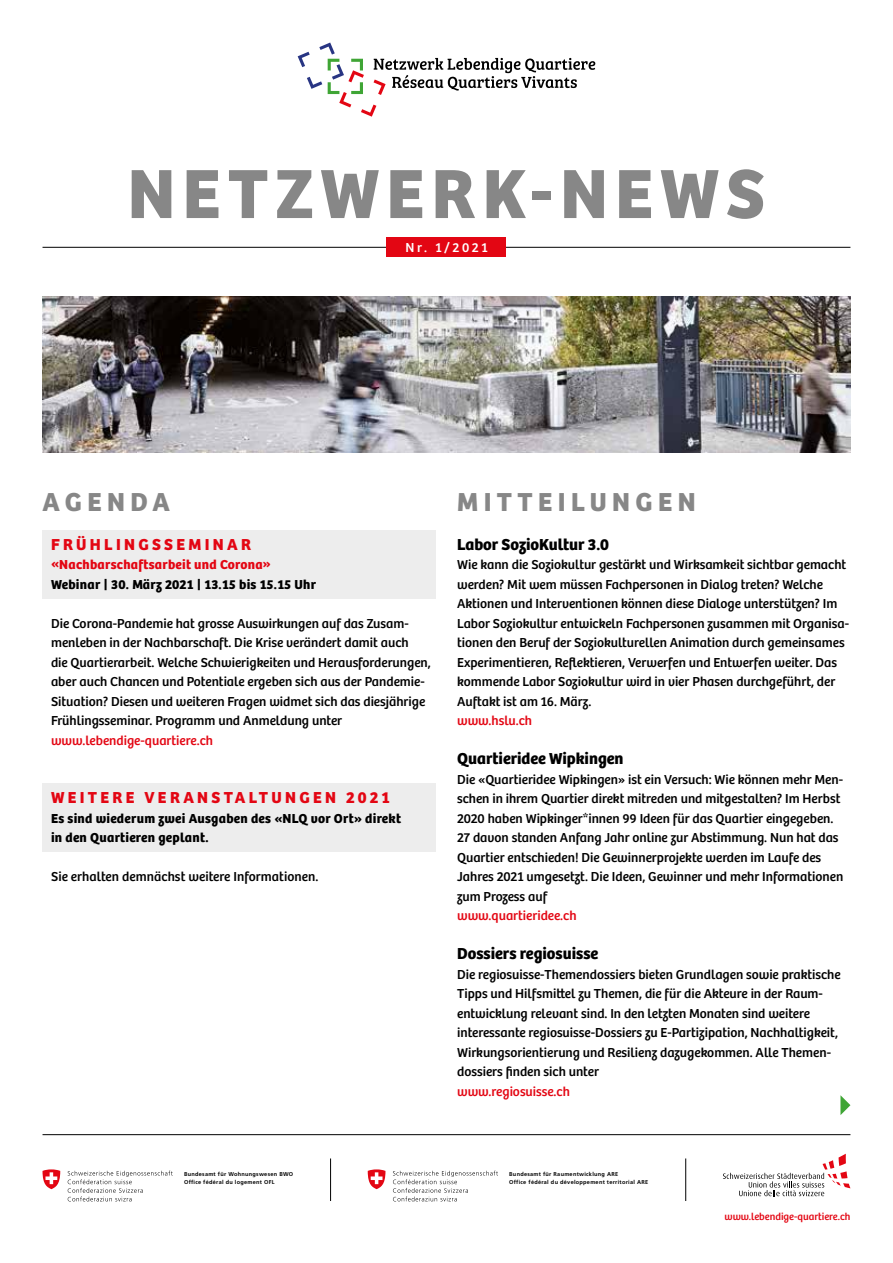
<style>
.page{position:relative;width:893px;height:1263px;background:#fff}
.page>*{position:absolute;margin:0;border:0;box-sizing:border-box;transform-origin:0 0}
.t1{font:700 72px "Bree";letter-spacing:.1em;color:#878787}
.t2{font:700 27px "Bree";letter-spacing:.2em;color:#878787}
.t3{font:700 16.5px "Bree";color:#000}
.t4{font:700 16.5px "Bree";letter-spacing:.2em;color:#e30613}
.t5{font:13.5px/19.5px "Bree";color:#000}
.t6{font:700 13.5px/19.5px "Bree";letter-spacing:.02em;color:#000}
.t7{font:13.5px "Bree";color:#e30613}
.t8{font:700 13.5px "Bree";letter-spacing:.02em;color:#e30613}
.t9{font:13.5px "Bree";letter-spacing:.195em;color:#fff}
.t10{font:10.5px "Bree";color:#e30613}
.t11{font:700 5.55px/8.6px "Frutiger LT Std";letter-spacing:.05em;color:#000}
</style>
<div class="page">
<div style="left:43px;top:530px;width:393px;height:69px;background:#ededed"></div>
<div style="left:43px;top:784px;width:393px;height:68px;background:#ededed"></div>
<img style="left:43px;top:296px;width:807px;height:156px">
<svg style="left:840px;top:1095px;width:10px;height:20px"></svg>
<svg style="left:298px;top:43px;width:297px;height:74px"></svg>
<hr style="left:43px;top:247px;width:807px;height:1px;background:#000">
<div style="left:387px;top:238px;width:119px;height:19px;background:#e30613"></div>
<svg style="left:723px;top:1154px;width:127px;height:42px"></svg>
<svg style="left:68px;top:1171px;width:105px;height:30px"></svg>
<svg style="left:42px;top:1169px;width:18px;height:20px"></svg>
<svg style="left:393px;top:1171px;width:105px;height:30px"></svg>
<svg style="left:368px;top:1169px;width:18px;height:20px"></svg>
<hr style="left:685px;top:1158px;width:1px;height:43px;background:#000">
<hr style="left:330px;top:1158px;width:1px;height:43px;background:#000">
<hr style="left:43px;top:1134px;width:807px;height:1px;background:#000">
<h1 class="t1" style="left:128px;top:150px;width:639px">NETZWERK-NEWS</h1>
<p class="t9" style="left:405px;top:240px;width:84px">Nr. 1/2021</p>
<h2 class="t2" style="left:43px;top:485px;width:129px">AGENDA</h2>
<p class="t4" style="left:51px;top:534px;width:202px">FRÜHLINGSSEMINAR</p>
<p class="t8" style="left:51px;top:556px;width:221px">«Nachbarschaftsarbeit und Corona»</p>
<p class="t6" style="left:51px;top:574px;width:266px">Webinar | 30. März 2021 | 13.15 bis 15.15 Uhr</p>
<p class="t5" style="left:51px;top:613px;width:381px">Die Corona-Pandemie hat grosse Auswirkungen auf das Zusam&shy;menleben in der Nachbarschaft. Die Krise verändert damit auch<br>die Quartierarbeit. Welche Schwierigkeiten und Herausforderungen, aber auch Chancen und Potentiale ergeben sich aus der Pandemie-Situation? Diesen und weiteren Fragen widmet sich das diesjährige Frühlingsseminar. Programm und Anmeldung unter</p>
<p class="t7" style="left:51px;top:732px;width:164px">www.lebendige-quartiere.ch</p>
<p class="t4" style="left:51px;top:788px;width:340px">WEITERE VERANSTALTUNGEN 2021</p>
<p class="t6" style="left:51px;top:808px;width:351px">Es sind wiederum zwei Ausgaben des «NLQ vor Ort» direkt in den Quartieren geplant.</p>
<p class="t5" style="left:51px;top:867px;width:269px">Sie erhalten demnächst weitere Informationen.</p>
<h2 class="t2" style="left:457px;top:485px;width:240px">MITTEILUNGEN</h2>
<p class="t3" style="left:457px;top:534px;width:153px">Labor SozioKultur 3.0</p>
<p class="t5" style="left:457px;top:555px;width:393px">Wie kann die Soziokultur gestärkt und Wirksamkeit sichtbar gemacht werden? Mit wem müssen Fachpersonen in Dialog treten? Welche Aktionen und Interventionen können diese Dialoge unterstützen? Im Labor Soziokultur entwickeln Fachpersonen zusammen mit Organisa&shy;tionen den Beruf der Soziokulturellen Animation durch gemeinsames Experimentieren, Reflektieren, Verwerfen und Entwerfen weiter. Das kommende Labor Soziokultur wird in vier Phasen durchgeführt, der Auftakt ist am 16. März.</p>
<p class="t7" style="left:457px;top:713px;width:77px">www.hslu.ch</p>
<p class="t3" style="left:457px;top:749px;width:168px">Quartieridee Wipkingen</p>
<p class="t5" style="left:457px;top:769px;width:388px">Die «Quartieridee Wipkingen» ist ein Versuch: Wie können mehr Men&shy;schen in ihrem Quartier direkt mitreden und mitgestalten? Im Herbst 2020 haben Wipkinger*innen 99 Ideen für das Quartier eingegeben.<br>27 davon standen Anfang Jahr online zur Abstimmung. Nun hat das Quartier entschieden! Die Gewinnerprojekte werden im Laufe des Jahres 2021 umgesetzt. Die Ideen, Gewinner und mehr Informationen zum Prozess auf</p>
<p class="t7" style="left:457px;top:908px;width:121px">www.quartieridee.ch</p>
<p class="t3" style="left:457px;top:944px;width:143px">Dossiers regiosuisse</p>
<p class="t5" style="left:457px;top:964px;width:385px">Die regiosuisse-Themendossiers bieten Grundlagen sowie praktische Tipps und Hilfsmittel zu Themen, die für die Akteure in der Raum&shy;entwicklung relevant sind. In den letzten Monaten sind weitere interessante regiosuisse-Dossiers zu E-Partizipation, Nachhaltigkeit, Wirkungsorientierung und Resilienz dazugekommen. Alle Themen&shy;dossiers finden sich unter</p>
<p class="t7" style="left:457px;top:1083px;width:114px">www.regiosuisse.ch</p>
<p class="t11" style="left:184px;top:1169px;width:111px">Bundesamt für Wohnungswesen BWO<br>Office fédéral du logement OFL</p>
<p class="t11" style="left:509px;top:1169px;width:140px">Bundesamt für Raumentwicklung ARE<br>Office fédéral du développement territorial ARE</p>
<p class="t10" style="left:724px;top:1211px;width:128px">www.lebendige-quartiere.ch</p>
</div>
